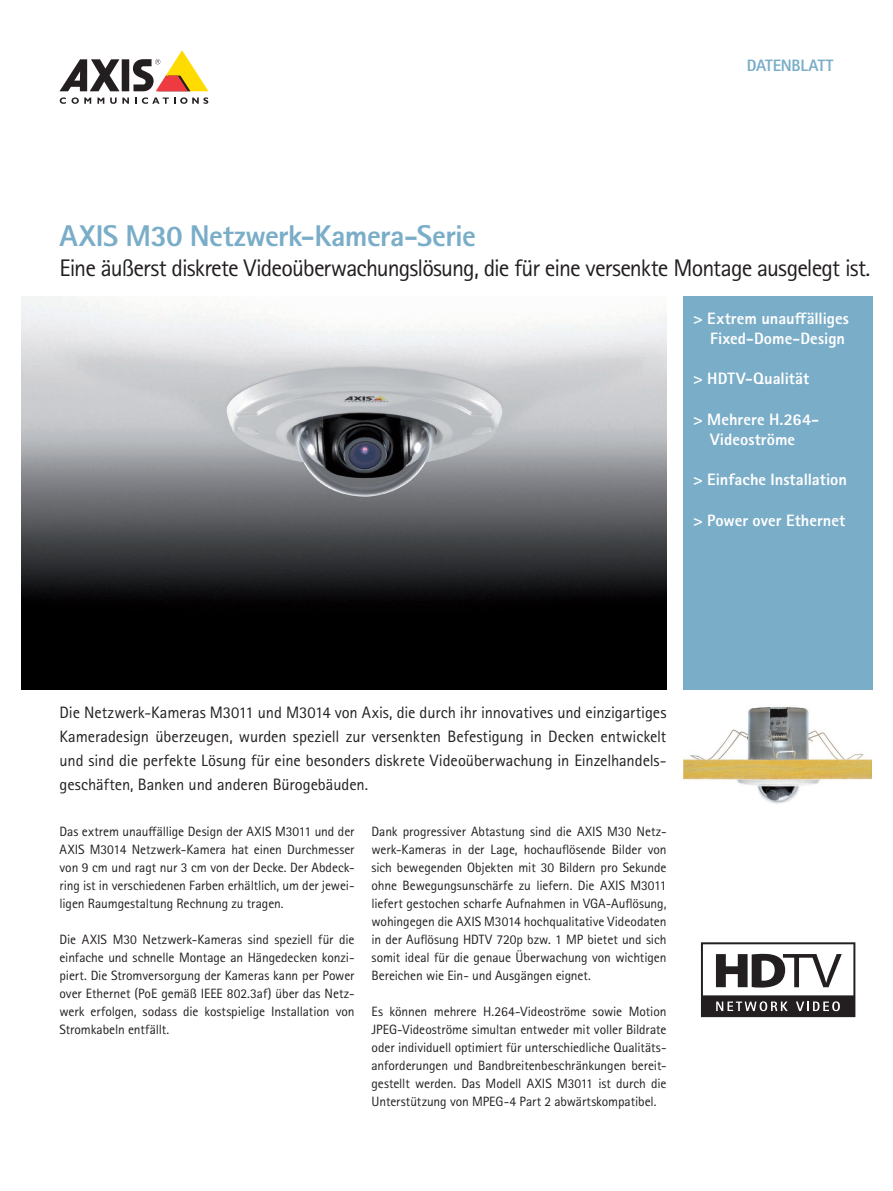
<style>
.page{position:relative;width:893px;height:1191px;background:#fff}
.page>*{position:absolute;margin:0;border:0;box-sizing:border-box;transform-origin:0 0}
.t1{font:800 30px "Rotis Sans Serif Pro";letter-spacing:-.02em;color:#7aadc8}
.t2{font:24px "Rotis Sans Serif Pro";letter-spacing:-.04em;color:#231f20}
.t3{font:16.5px/24px "Rotis Sans Serif Pro";letter-spacing:-.005em;color:#231f20;text-align:justify}
.t4{font:800 16.5px/19.5px "Rotis Sans Serif Pro";color:#fff;text-align:right}
.t5{font:800 16.5px "Rotis Sans Serif Pro";letter-spacing:-.02em;color:#7aadc8}
.t6{font:13.5px/18px "Rotis Sans Serif Pro";letter-spacing:-.01em;color:#231f20;text-align:justify}
</style>
<div class="page">
<div style="left:122px;top:59px;width:7px;height:32px;background:#231f20"></div>
<svg style="left:60px;top:59px;width:60px;height:32px"></svg>
<svg style="left:133px;top:50px;width:75px;height:41px"></svg>
<svg style="left:60px;top:97px;width:31px;height:7px"></svg>
<svg style="left:97px;top:98px;width:7px;height:6px"></svg>
<svg style="left:110px;top:98px;width:19px;height:6px"></svg>
<svg style="left:135px;top:97px;width:73px;height:7px"></svg>
<div style="left:684px;top:296px;width:189px;height:393px;background:#7aadc8"></div>
<img style="left:21px;top:296px;width:645px;height:393px">
<img style="left:684px;top:707px;width:188px;height:97px">
<svg style="left:701px;top:942px;width:154px;height:75px"></svg>
<p class="t5" style="left:747px;top:55px;width:88px">DATENBLATT</p>
<h1 class="t1" style="left:60px;top:217px;width:418px">AXIS M30 Netzwerk-Kamera-Serie</h1>
<h2 class="t2" style="left:60px;top:254px;width:812px">Eine äußerst diskrete Videoüberwachungslösung, die für eine versenkte Montage ausgelegt ist.</h2>
<p class="t4" style="left:693px;top:308px;width:157px">&gt; Extrem unauffälliges<br>Fixed-Dome-Design</p>
<p class="t4" style="left:693px;top:369px;width:118px">&gt; HDTV-Qualität</p>
<p class="t4" style="left:693px;top:410px;width:128px;text-align:center">&gt; Mehrere H.264-<br>Videoströme</p>
<p class="t4" style="left:693px;top:470px;width:155px">&gt; Einfache Installation</p>
<p class="t4" style="left:693px;top:511px;width:154px">&gt; Power over Ethernet</p>
<p class="t3" style="left:60px;top:700px;width:608px">Die Netzwerk-Kameras M3011 und M3014 von Axis, die durch ihr innovatives und einzigartiges Kameradesign überzeugen, wurden speziell zur versenkten Befestigung in Decken entwickelt und sind die perfekte Lösung für eine besonders diskrete Videoüberwachung in Einzelhandels&shy;geschäften, Banken und anderen Bürogebäuden.</p>
<p class="t6" style="left:60px;top:823px;width:296px">Das extrem unauffällige Design der AXIS M3011 und der AXIS M3014 Netzwerk-Kamera hat einen Durchmesser von 9 cm und ragt nur 3 cm von der Decke. Der Abdeck&shy;ring ist in verschiedenen Farben erhältlich, um der jewei&shy;ligen Raumgestaltung Rechnung zu tragen.</p>
<p class="t6" style="left:60px;top:931px;width:297px">Die AXIS M30 Netzwerk-Kameras sind speziell für die einfache und schnelle Montage an Hängedecken konzi&shy;piert. Die Stromversorgung der Kameras kann per Power over Ethernet (PoE gemäß IEEE 802.3af) über das Netz&shy;werk erfolgen, sodass die kostspielige Installation von Stromkabeln entfällt.</p>
<p class="t6" style="left:372px;top:822px;width:296px">Dank progressiver Abtastung sind die AXIS M30 Netz&shy;werk-Kameras in der Lage, hochauflösende Bilder von sich bewegenden Objekten mit 30 Bildern pro Sekunde ohne Bewegungsunschärfe zu liefern. Die AXIS M3011 liefert gestochen scharfe Aufnahmen in VGA-Auflösung, wohingegen die AXIS M3014 hochqualitative Videodaten in der Auflösung HDTV 720p bzw. 1 MP bietet und sich somit ideal für die genaue Überwachung von wichtigen Bereichen wie Ein- und Ausgängen eignet.</p>
<p class="t6" style="left:372px;top:1002px;width:296px">Es können mehrere H.264-Videoströme sowie Motion JPEG-Videoströme simultan entweder mit voller Bildrate oder individuell optimiert für unterschiedliche Qualitäts&shy;anforderungen und Bandbreitenbeschränkungen bereit&shy;gestellt werden. Das Modell AXIS M3011 ist durch die Unterstützung von MPEG-4 Part 2 abwärtskompatibel.</p>
</div>
